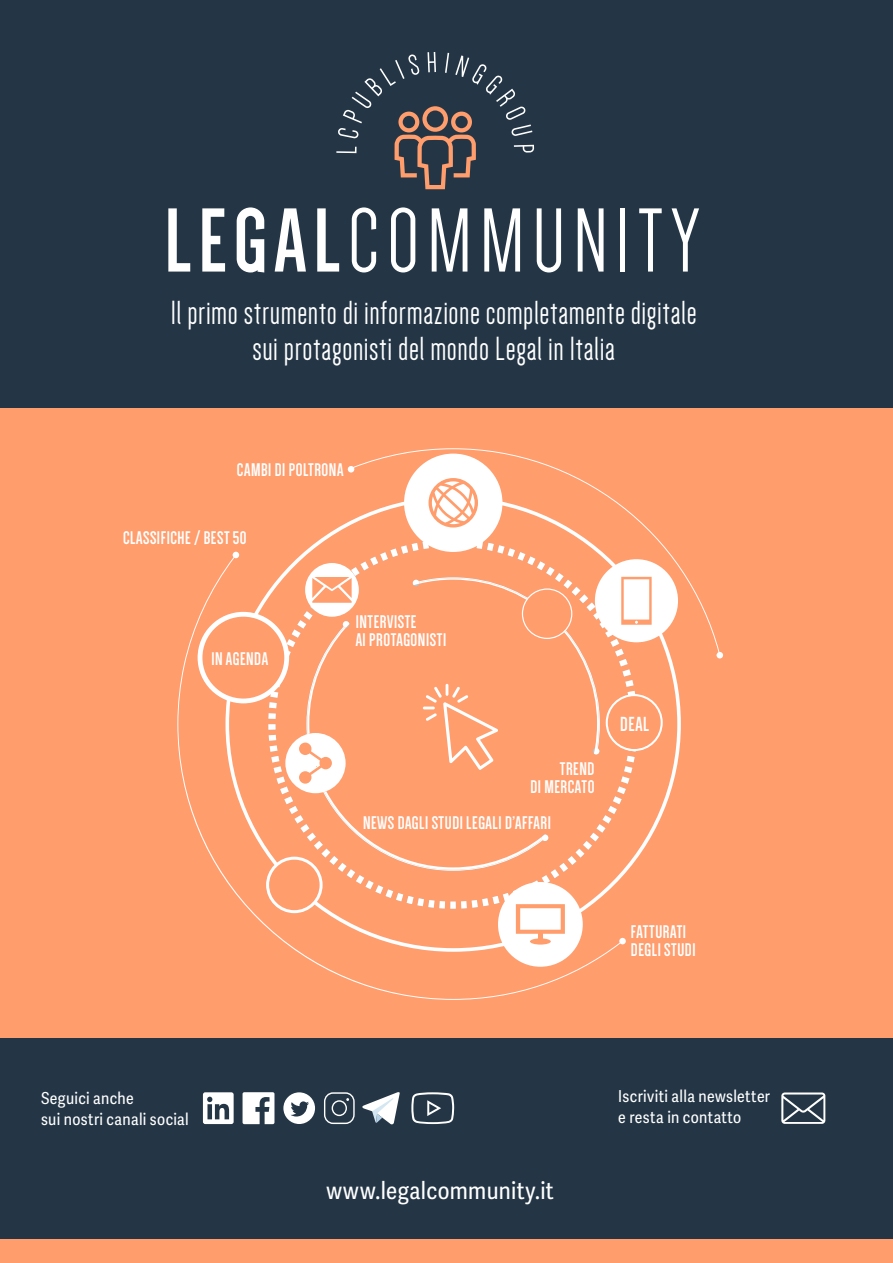
<style>
.page{position:relative;width:893px;height:1263px;background:#243646}
.page>*{position:absolute;margin:0;border:0;box-sizing:border-box;transform-origin:0 0}
.t1{font:34.5px/36px "Dense";letter-spacing:.02em;color:#fff;text-align:center}
.t2{font:24px "Adelle Sans Cnd";letter-spacing:.015em;color:#fff}
.t3{font:700 21px "Dense";color:#fff}
.t4{font:700 18.9px/18px "Dense";letter-spacing:.03em;color:#fff}
.t5{font:16.5px/21px "Adelle Sans Cnd";letter-spacing:.025em;color:#fff}
</style>
<div class="page">
<div style="left:0;top:1239px;width:893px;height:24px;background:#ff9d6d"></div>
<div style="left:0;top:408px;width:893px;height:629px;background:#ff9d6d"></div>
<svg style="left:168px;top:208px;width:22px;height:64px"></svg>
<svg style="left:202px;top:208px;width:23px;height:64px"></svg>
<svg style="left:237px;top:207px;width:27px;height:65px"></svg>
<svg style="left:275px;top:208px;width:31px;height:64px"></svg>
<svg style="left:317px;top:208px;width:22px;height:64px"></svg>
<svg style="left:352px;top:207px;width:24px;height:65px"></svg>
<svg style="left:391px;top:207px;width:24px;height:65px"></svg>
<svg style="left:432px;top:208px;width:35px;height:64px"></svg>
<svg style="left:484px;top:208px;width:36px;height:64px"></svg>
<svg style="left:537px;top:208px;width:24px;height:64px"></svg>
<svg style="left:578px;top:208px;width:26px;height:64px"></svg>
<div style="left:620px;top:208px;width:5px;height:64px;background:#fff"></div>
<svg style="left:639px;top:208px;width:23px;height:64px"></svg>
<svg style="left:672px;top:208px;width:27px;height:64px"></svg>
<svg style="left:336px;top:52px;width:198px;height:137px"></svg>
<svg style="left:243px;top:1092px;width:31px;height:32px"></svg>
<svg style="left:203px;top:1092px;width:31px;height:32px"></svg>
<svg style="left:283px;top:1092px;width:32px;height:32px"></svg>
<svg style="left:324px;top:1092px;width:31px;height:32px"></svg>
<svg style="left:411px;top:1092px;width:43px;height:32px"></svg>
<svg style="left:781px;top:1092px;width:44px;height:32px"></svg>
<svg style="left:235px;top:522px;width:446px;height:335px"></svg>
<svg style="left:348px;top:448px;width:375px;height:210px"></svg>
<svg style="left:177px;top:552px;width:449px;height:448px"></svg>
<svg style="left:268px;top:539px;width:370px;height:370px"></svg>
<svg style="left:307px;top:578px;width:292px;height:292px"></svg>
<svg style="left:307px;top:621px;width:241px;height:250px"></svg>
<div style="left:404px;top:454px;width:98px;height:98px;background:#fff;border-radius:50%"></div>
<div style="left:498px;top:882px;width:85px;height:85px;background:#fff;border-radius:50%"></div>
<svg style="left:606px;top:694px;width:57px;height:57px"></svg>
<div style="left:595px;top:559px;width:83px;height:83px;background:#fff;border-radius:50%"></div>
<svg style="left:198px;top:612px;width:91px;height:91px"></svg>
<div style="left:305px;top:563px;width:54px;height:54px;background:#fff;border-radius:50%"></div>
<div style="left:285px;top:733px;width:61px;height:60px;background:#fff;border-radius:50%"></div>
<svg style="left:266px;top:857px;width:57px;height:56px"></svg>
<svg style="left:413px;top:577px;width:187px;height:193px"></svg>
<svg style="left:299px;top:742px;width:33px;height:42px"></svg>
<svg style="left:312px;top:577px;width:40px;height:26px"></svg>
<div style="left:530px;top:938px;width:21px;height:6px;background:#ff9d6d;border-radius:50%"></div>
<svg style="left:516px;top:904px;width:49px;height:37px"></svg>
<svg style="left:621px;top:577px;width:31px;height:48px"></svg>
<svg style="left:428px;top:478px;width:50px;height:49px"></svg>
<svg style="left:362px;top:1092px;width:38px;height:33px"></svg>
<h1 class="t1" style="left:171px;top:295px;width:527px">Il primo strumento di informazione completamente digitale sui protagonisti del mondo Legal in Italia</h1>
<p class="t4" style="left:237px;top:461px;width:108px">CAMBI DI POLTRONA</p>
<p class="t4" style="left:123px;top:529px;width:125px">CLASSIFICHE / BEST 50</p>
<p class="t4" style="left:211px;top:649px;width:58px">IN AGENDA</p>
<p class="t5" style="left:41px;top:1087px;width:149px">Seguici anche<br>sui nostri canali social</p>
<p class="t4" style="left:356px;top:613px;width:92px">INTERVISTE<br>AI PROTAGONISTI</p>
<p class="t4" style="left:530px;top:759px;width:66px;text-align:right">TREND<br>DI MERCATO</p>
<p class="t4" style="left:363px;top:813px;width:190px">NEWS DAGLI STUDI LEGALI D’AFFARI</p>
<p class="t3" style="left:620px;top:714px;width:30px">DEAL</p>
<p class="t4" style="left:631px;top:923px;width:66px">FATTURATI<br>DEGLI STUDI</p>
<p class="t2" style="left:326px;top:1173px;width:229px">www.legalcommunity.it</p>
<p class="t5" style="left:618px;top:1084px;width:153px">Iscriviti alla newsletter e resta in contatto</p>
</div>
